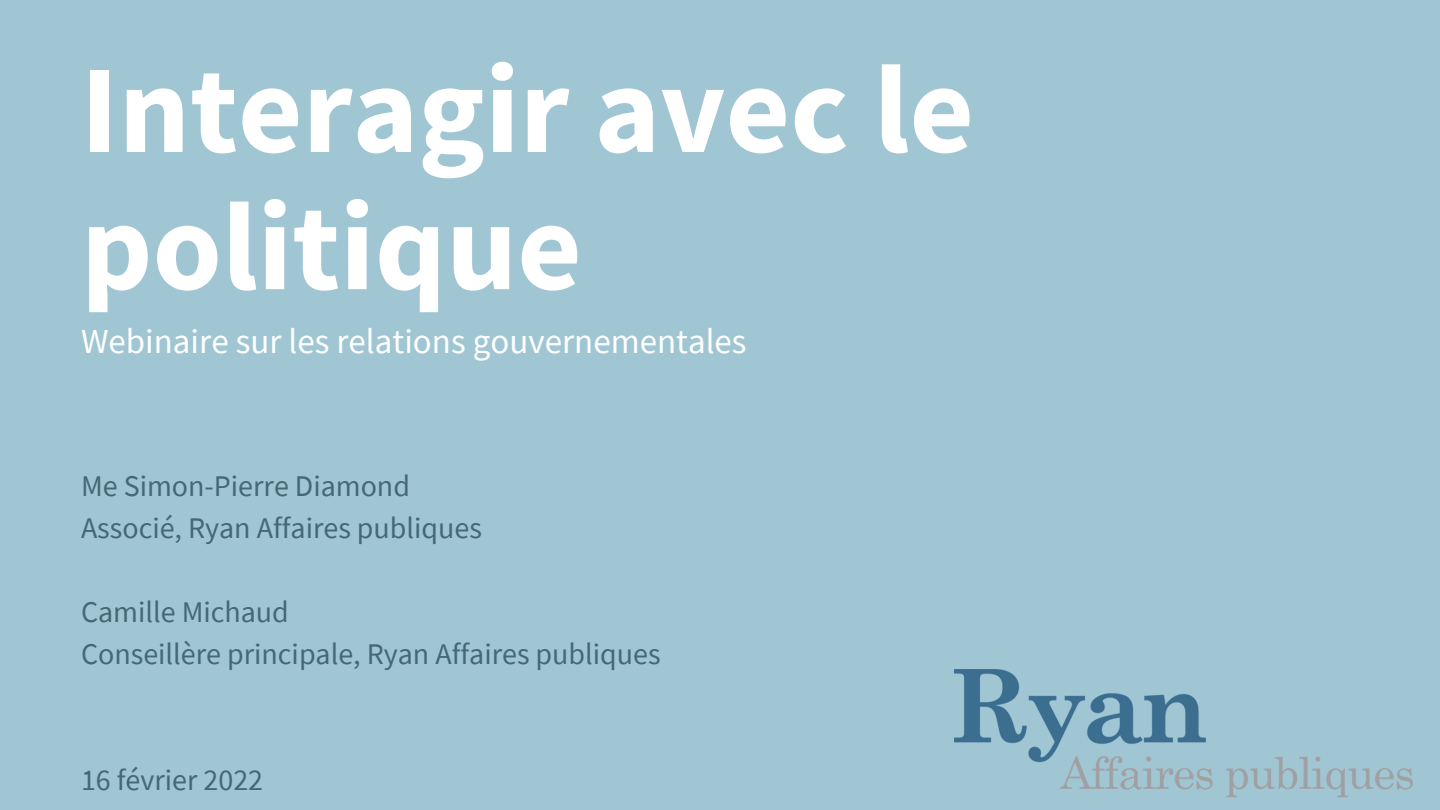
<style>
.page{position:relative;width:1440px;height:810px;background:#a0c6d4}
.page>*{position:absolute;margin:0;border:0;box-sizing:border-box;transform-origin:0 0}
.t1{font:700 125px/137.2px "Source Sans Pro";color:#fff}
.t2{font:35px "Source Sans Pro";color:#fff}
.t3{font:30px "Source Sans Pro";color:#456874}
</style>
<div class="page">
<img style="left:954px;top:669px;width:459px;height:128px">
<p class="t1" style="left:81px;top:39px;width:895px">Interagir avec le politique</p>
<p class="t2" style="left:81px;top:318px;width:667px">Webinaire sur les relations gouvernementales</p>
<p class="t3" style="left:81px;top:467px;width:331px">Me Simon-Pierre Diamond</p>
<p class="t3" style="left:81px;top:509px;width:402px">Associé, Ryan Affaires publiques</p>
<p class="t3" style="left:81px;top:593px;width:209px">Camille Michaud</p>
<p class="t3" style="left:81px;top:635px;width:581px">Conseillère principale, Ryan Affaires publiques</p>
<p class="t3" style="left:81px;top:761px;width:184px">16 février 2022</p>
</div>
